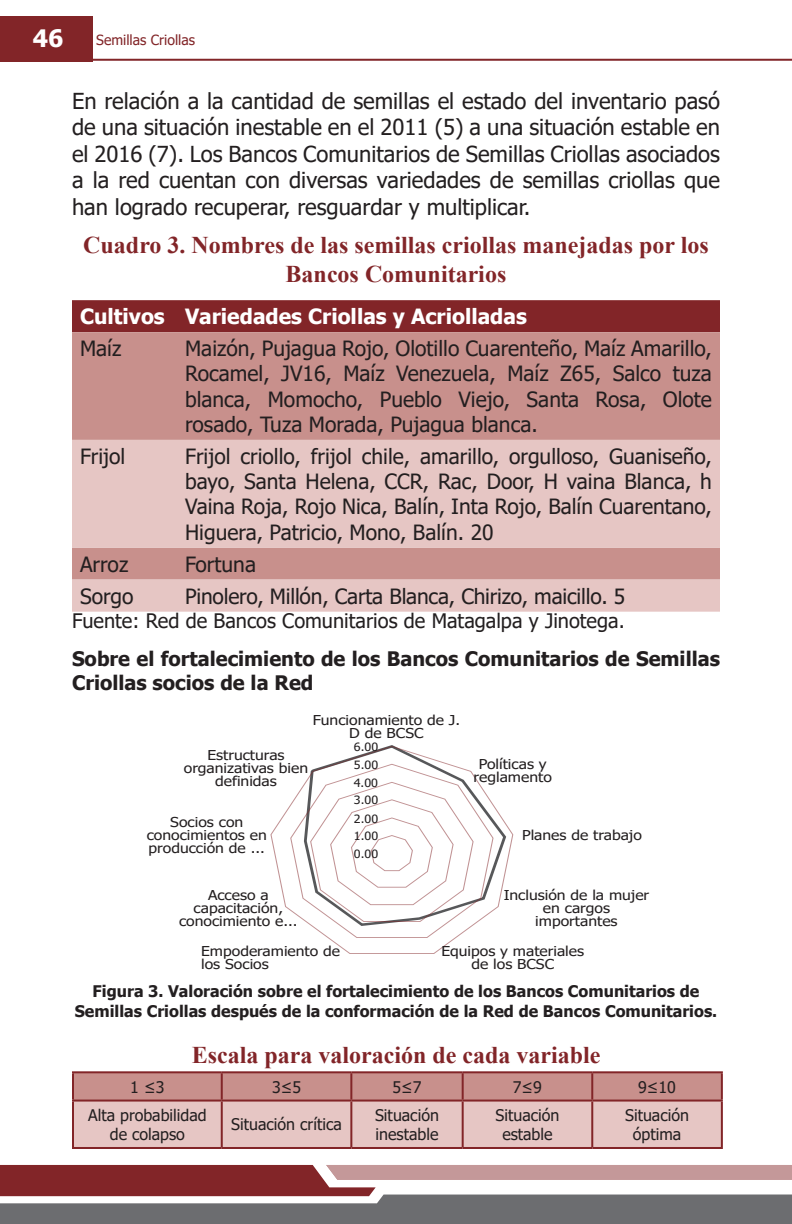
<style>
.page{position:relative;width:792px;height:1224px;background:#fff}
.page>*{position:absolute;margin:0;border:0;box-sizing:border-box;transform-origin:0 0}
.t1{font:700 24px/28.8px "Times New Roman";color:#822528;text-align:center}
.t2{font:700 24px "Tahoma";color:#fff}
.t3{font:22px/26.4px "Tahoma";color:#231f20;text-align:justify}
.t4{font:21px/25.2px "Tahoma";color:#231f20;text-align:justify}
.t5{font:700 21px "Tahoma";color:#fff}
.t6{font:700 20px/24px "Tahoma";color:#231f20}
.t7{font:20px "Tahoma";color:#231f20}
.t8{font:700 16px/19.2px "Tahoma";color:#231f20;text-align:center}
.t9{font:16px/19.2px "Tahoma";color:#231f20;text-align:center}
.t10{font:14px "Tahoma";color:#822528}
.t11{font:13.6px/13.2px "Tahoma";color:#231f20;text-align:center;scale:1.15 1}
.t12{font:11.4px "Tahoma";color:#231f20;scale:1.1 1}
</style>
<div class="page">
<svg style="left:0;top:1165px;width:792px;height:59px"></svg>
<div style="left:0;top:16px;width:93px;height:45px;background:#822528"></div>
<hr style="left:91px;top:59px;width:701px;height:2px;background:#822528">
<div style="left:72px;top:300px;width:648px;height:32px;background:#822528"></div>
<div style="left:72px;top:332px;width:648px;height:108px;background:#c8908c"></div>
<svg style="left:72px;top:440px;width:648px;height:172px;background:#e0bcb9"></svg>
<svg style="left:270px;top:746px;width:243px;height:208px"></svg>
<svg style="left:74px;top:1073px;width:647px;height:74px;background:#d9b0ad"></svg>
<hr style="left:72px;top:1071px;width:150px;height:2px;background:#822528">
<hr style="left:72px;top:1073px;width:2px;height:27px;background:#822528">
<hr style="left:222px;top:1071px;width:129px;height:2px;background:#822528">
<hr style="left:221px;top:1073px;width:2px;height:27px;background:#822528">
<hr style="left:351px;top:1071px;width:112px;height:2px;background:#822528">
<hr style="left:350px;top:1073px;width:2px;height:27px;background:#822528">
<hr style="left:463px;top:1071px;width:129px;height:2px;background:#822528">
<hr style="left:462px;top:1073px;width:2px;height:27px;background:#822528">
<hr style="left:592px;top:1071px;width:131px;height:2px;background:#822528">
<hr style="left:591px;top:1073px;width:2px;height:27px;background:#822528">
<hr style="left:721px;top:1073px;width:2px;height:27px;background:#822528">
<hr style="left:72px;top:1100px;width:150px;height:2px;background:#822528">
<hr style="left:72px;top:1102px;width:2px;height:45px;background:#822528">
<hr style="left:222px;top:1100px;width:129px;height:2px;background:#822528">
<hr style="left:221px;top:1102px;width:2px;height:45px;background:#822528">
<hr style="left:351px;top:1100px;width:112px;height:2px;background:#822528">
<hr style="left:350px;top:1102px;width:2px;height:45px;background:#822528">
<hr style="left:463px;top:1100px;width:129px;height:2px;background:#822528">
<hr style="left:462px;top:1102px;width:2px;height:45px;background:#822528">
<hr style="left:592px;top:1100px;width:131px;height:2px;background:#822528">
<hr style="left:591px;top:1102px;width:2px;height:45px;background:#822528">
<hr style="left:721px;top:1102px;width:2px;height:45px;background:#822528">
<hr style="left:72px;top:1147px;width:150px;height:2px;background:#822528">
<hr style="left:222px;top:1147px;width:129px;height:2px;background:#822528">
<hr style="left:351px;top:1147px;width:112px;height:2px;background:#822528">
<hr style="left:463px;top:1147px;width:129px;height:2px;background:#822528">
<hr style="left:592px;top:1147px;width:131px;height:2px;background:#822528">
<p class="t2" style="left:33px;top:21px;width:32px">46</p>
<p class="t10" style="left:96px;top:31px;width:100px">Semillas Criollas</p>
<p class="t3" style="left:72px;top:89px;width:650px">En relación a la cantidad de semillas el estado del inventario pasó de una situación inestable en el 2011 (5) a una situación estable en el 2016 (7). Los Bancos Comunitarios de Semillas Criollas asociados a la red cuentan con diversas variedades de semillas criollas que han logrado recuperar, resguardar y multiplicar.</p>
<p class="t1" style="left:83px;top:230px;width:627px">Cuadro 3. Nombres de las semillas criollas manejadas por los<br>Bancos Comunitarios</p>
<p class="t5" style="left:80px;top:302px;width:86px">Cultivos</p>
<p class="t5" style="left:185px;top:302px;width:343px">Variedades Criollas y Acriolladas</p>
<p class="t4" style="left:80px;top:337px;width:43px">Maíz</p>
<p class="t4" style="left:185px;top:337px;width:528px">Maizón, Pujagua Rojo, Olotillo Cuarenteño, Maíz Amarillo, Rocamel, JV16, Maíz Venezuela, Maíz Z65, Salco tuza blanca, Momocho, Pueblo Viejo, Santa Rosa, Olote rosado, Tuza Morada, Pujagua blanca.</p>
<p class="t4" style="left:80px;top:445px;width:47px">Frijol</p>
<p class="t4" style="left:185px;top:445px;width:528px">Frijol criollo, frijol chile, amarillo, orgulloso, Guaniseño, bayo, Santa Helena, CCR, Rac, Door, H vaina Blanca, h Vaina Roja, Rojo Nica, Balín, Inta Rojo, Balín Cuarentano, Higuera, Patricio, Mono, Balín. 20</p>
<p class="t4" style="left:80px;top:553px;width:50px">Arroz</p>
<p class="t4" style="left:185px;top:553px;width:72px">Fortuna</p>
<p class="t4" style="left:80px;top:585px;width:55px">Sorgo</p>
<p class="t4" style="left:185px;top:585px;width:442px">Pinolero, Millón, Carta Blanca, Chirizo, maicillo. 5</p>
<p class="t7" style="left:72px;top:607px;width:554px">Fuente: Red de Bancos Comunitarios de Matagalpa y Jinotega.</p>
<p class="t6" style="left:72px;top:647px;width:650px">Sobre el fortalecimiento de los Bancos Comunitarios de Semillas<br>Criollas socios de la Red</p>
<p class="t11" style="left:313px;top:714px;width:130px">Funcionamiento de J.<br>D de BCSC</p>
<p class="t11" style="left:184px;top:749px;width:110px">Estructuras organizativas bien definidas</p>
<p class="t11" style="left:147px;top:816px;width:106px">Socios con conocimientos en producción de ...</p>
<p class="t12" style="left:354px;top:739px;width:24px">6.00</p>
<p class="t12" style="left:354px;top:757px;width:24px">5.00</p>
<p class="t12" style="left:354px;top:775px;width:23px">4.00</p>
<p class="t12" style="left:354px;top:793px;width:24px">3.00</p>
<p class="t12" style="left:354px;top:811px;width:24px">2.00</p>
<p class="t12" style="left:354px;top:828px;width:24px">1.00</p>
<p class="t12" style="left:354px;top:846px;width:24px">0.00</p>
<p class="t11" style="left:474px;top:758px;width:70px">Políticas y reglamento</p>
<p class="t11" style="left:522px;top:829px;width:106px">Planes de trabajo</p>
<p class="t11" style="left:504px;top:889px;width:128px">Inclusión de la mujer en cargos importantes</p>
<p class="t11" style="left:441px;top:945px;width:126px">Equipos y materiales de los BCSC</p>
<p class="t8" style="left:75px;top:983px;width:644px">Figura 3. Valoración sobre el fortalecimiento de los Bancos Comunitarios de<br>Semillas Criollas después de la conformación de la Red de Bancos Comunitarios.</p>
<p class="t1" style="left:192px;top:1040px;width:410px">Escala para valoración de cada variable</p>
<p class="t9" style="left:130px;top:1078px;width:36px">1 ≤3</p>
<p class="t9" style="left:272px;top:1078px;width:31px">3≤5</p>
<p class="t9" style="left:392px;top:1078px;width:31px">5≤7</p>
<p class="t9" style="left:513px;top:1078px;width:31px">7≤9</p>
<p class="t9" style="left:638px;top:1078px;width:39px">9≤10</p>
<p class="t9" style="left:88px;top:1106px;width:120px">Alta probabilidad de colapso</p>
<p class="t9" style="left:231px;top:1116px;width:112px">Situación crítica</p>
<p class="t9" style="left:375px;top:1106px;width:65px;text-align:left">Situación inestable</p>
<p class="t9" style="left:496px;top:1106px;width:65px">Situación estable</p>
<p class="t9" style="left:625px;top:1106px;width:65px">Situación óptima</p>
<p class="t11" style="left:179px;top:889px;width:105px">Acceso a capacitación, conocimiento e...</p>
<p class="t11" style="left:201px;top:945px;width:122px;text-align:left">Empoderamiento de los Socios</p>
</div>
